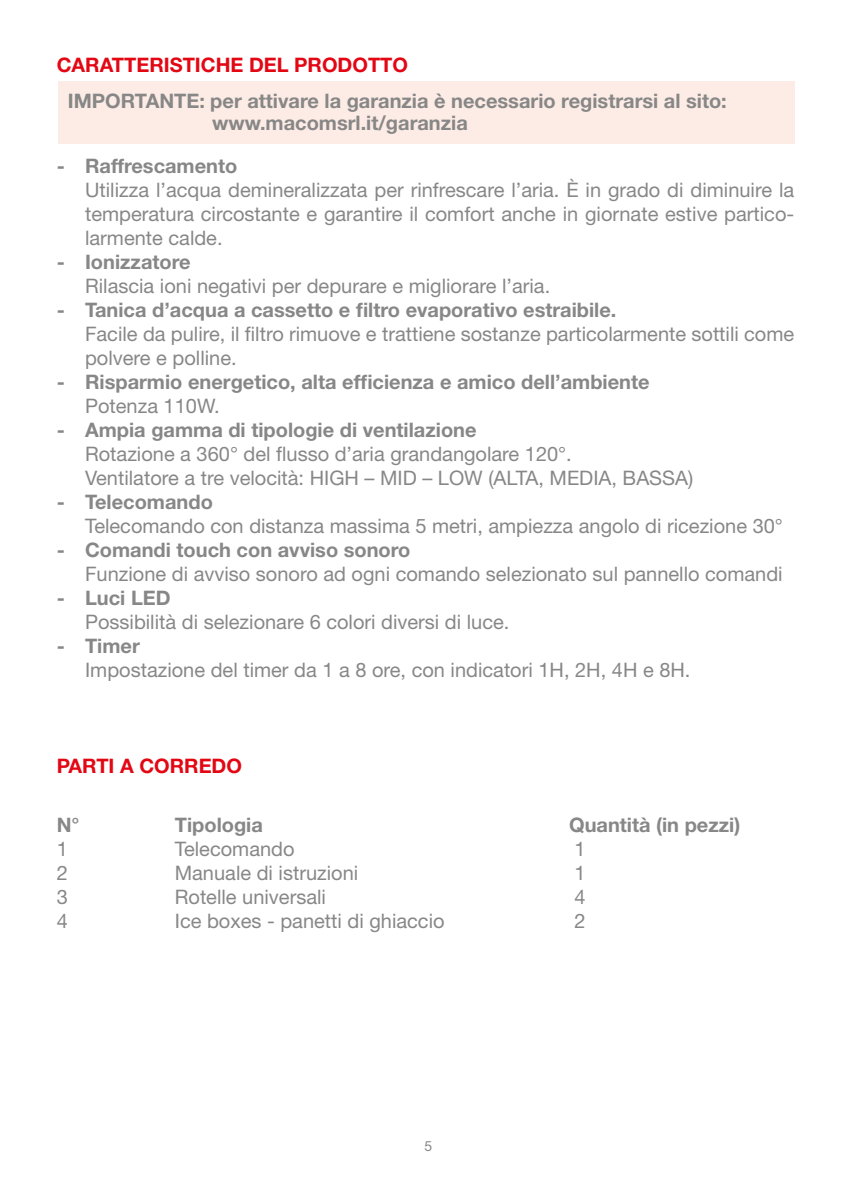
<style>
.page{position:relative;width:851px;height:1191px;background:#fff}
.page>*{position:absolute;margin:0;border:0;box-sizing:border-box;transform-origin:0 0}
.t1{font:20px/24px "Helvetica Neue";color:#878787}
.t2{font:700 20px/22px "Helvetica Neue";color:#878787}
.t3{font:700 20px "Helvetica Neue";color:#e30613}
.t4{font:14px "Helvetica Neue";color:#878787}
</style>
<div class="page">
<div style="left:58px;top:81px;width:736px;height:63px;background:#fdece5"></div>
<p class="t3" style="left:57px;top:53px;width:353px">CARATTERISTICHE DEL PRODOTTO</p>
<p class="t2" style="left:212px;top:90px;width:516px;text-indent:-144px">IMPORTANTE: per attivare la garanzia è necessario registrarsi al sito: www.macomsrl.it/garanzia</p>
<p class="t2" style="left:57px;top:154px;width:182px">- Raffrescamento</p>
<p class="t1" style="left:85px;top:177px;width:710px;text-align:justify">Utilizza l’acqua demineralizzata per rinfrescare l’aria. È in grado di diminuire la temperatura circostante e garantire il comfort anche in giornate estive partico&shy;larmente calde.</p>
<p class="t2" style="left:57px;top:250px;width:135px">- Ionizzatore</p>
<p class="t1" style="left:85px;top:273px;width:466px">Rilascia ioni negativi per depurare e migliorare l’aria.</p>
<p class="t2" style="left:57px;top:298px;width:561px">- Tanica d’acqua a cassetto e filtro evaporativo estraibile.</p>
<p class="t1" style="left:85px;top:321px;width:710px">Facile da pulire, il filtro rimuove e trattiene sostanze particolarmente sottili come polvere e polline.</p>
<p class="t2" style="left:57px;top:370px;width:594px">- Risparmio energetico, alta efficienza e amico dell’ambiente</p>
<p class="t1" style="left:85px;top:393px;width:136px">Potenza 110W.</p>
<p class="t2" style="left:57px;top:418px;width:421px">- Ampia gamma di tipologie di ventilazione</p>
<p class="t1" style="left:85px;top:441px;width:609px">Rotazione a 360° del flusso d’aria grandangolare 120°.<br>Ventilatore a tre velocità: HIGH – MID – LOW (ALTA, MEDIA, BASSA)</p>
<p class="t2" style="left:57px;top:490px;width:158px">- Telecomando</p>
<p class="t1" style="left:85px;top:513px;width:699px">Telecomando con distanza massima 5 metri, ampiezza angolo di ricezione 30°</p>
<p class="t2" style="left:57px;top:538px;width:355px">- Comandi touch con avviso sonoro</p>
<p class="t1" style="left:85px;top:561px;width:699px">Funzione di avviso sonoro ad ogni comando selezionato sul pannello comandi</p>
<p class="t2" style="left:57px;top:586px;width:115px">- Luci LED</p>
<p class="t1" style="left:85px;top:609px;width:426px">Possibilità di selezionare 6 colori diversi di luce.</p>
<p class="t2" style="left:57px;top:634px;width:85px">- Timer</p>
<p class="t1" style="left:85px;top:657px;width:606px">Impostazione del timer da 1 a 8 ore, con indicatori 1H, 2H, 4H e 8H.</p>
<p class="t3" style="left:57px;top:753px;width:99px">PARTI A corredo</p>
<p class="t2" style="left:57px;top:813px;width:24px">N°</p>
<p class="t2" style="left:175px;top:813px;width:90px">Tipologia</p>
<p class="t2" style="left:569px;top:813px;width:173px">Quantità (in pezzi)</p>
<p class="t1" style="left:57px;top:837px;width:13px">1</p>
<p class="t1" style="left:175px;top:837px;width:121px">Telecomando</p>
<p class="t1" style="left:574px;top:837px;width:13px">1</p>
<p class="t1" style="left:57px;top:861px;width:13px">2</p>
<p class="t1" style="left:175px;top:861px;width:185px">Manuale di istruzioni</p>
<p class="t1" style="left:574px;top:861px;width:13px">1</p>
<p class="t1" style="left:57px;top:885px;width:13px">3</p>
<p class="t1" style="left:175px;top:885px;width:153px">Rotelle universali</p>
<p class="t1" style="left:574px;top:885px;width:13px">4</p>
<p class="t1" style="left:57px;top:909px;width:13px">4</p>
<p class="t1" style="left:175px;top:909px;width:271px">Ice boxes - panetti di ghiaccio</p>
<p class="t1" style="left:574px;top:909px;width:13px">2</p>
<p class="t4" style="left:424px;top:1137px;width:9px">5</p>
</div>
